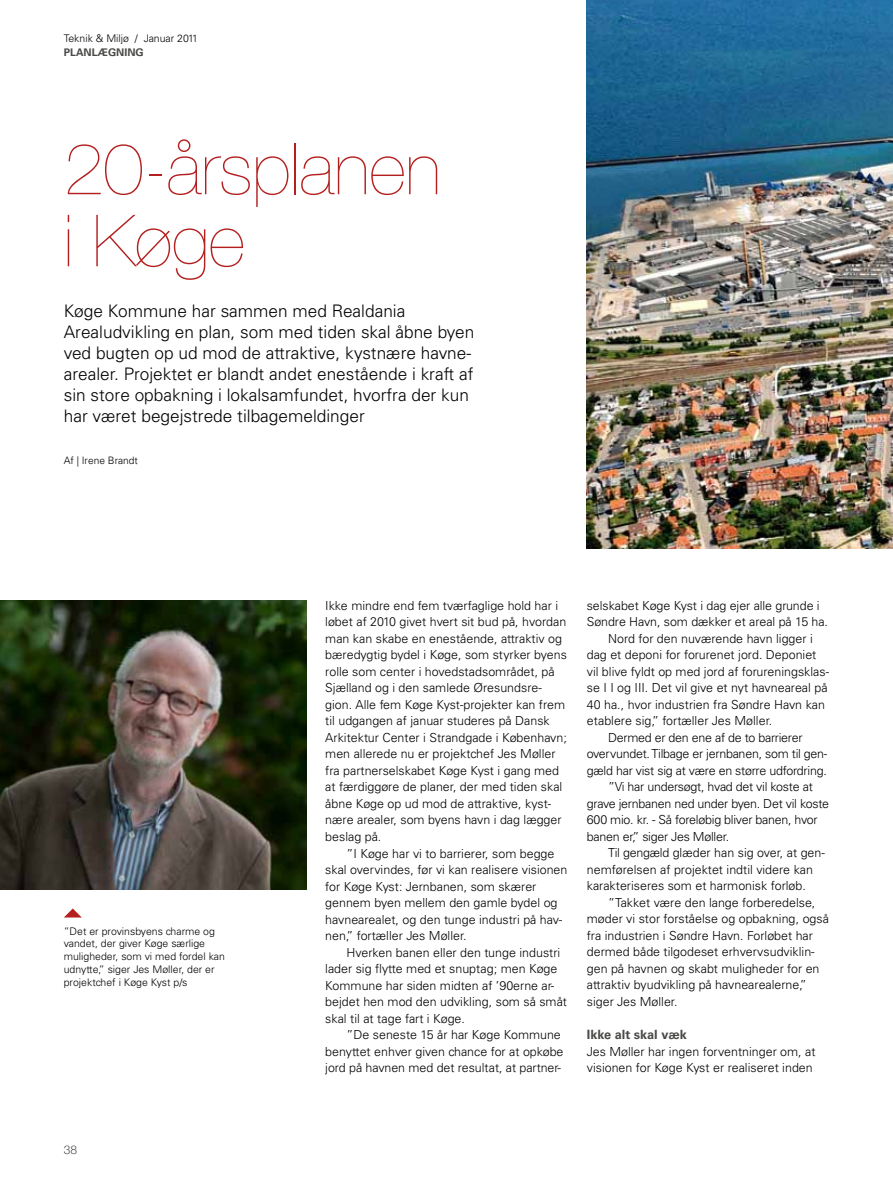
<style>
.page{position:relative;width:893px;height:1200px;background:#fff}
.page>*{position:absolute;margin:0;border:0;box-sizing:border-box;transform-origin:0 0}
.t1{font:200 72px/72px "Helvetica Neue";letter-spacing:-.005em;color:#b4201f}
.t2{font:300 17.25px/21px "Univers";color:#000}
.t3{font:700 12.75px "Univers";color:#4a4a49}
.t4{font:300 12.45px/16.5px "Univers";color:#000}
.t5{font:300 12.45px "Univers";letter-spacing:-.02em;color:#000}
.t6{font:300 12px "Helvetica Neue";color:#4a4a49}
.t7{font:300 10.5px/12.8px "Univers";color:#000}
.t8{font:700 10.5px "Univers";color:#4a4a49}
.t9{font:300 10.2px "Univers";color:#000}
</style>
<div class="page">
<img style="left:0;top:600px;width:306px;height:289px">
<svg style="left:64px;top:908px;width:17px;height:9px"></svg>
<img style="left:587px;top:0;width:306px;height:549px">
<p class="t7" style="left:64px;top:32px;width:136px">Teknik &amp; Miljø / Januar 2011</p>
<p class="t8" style="left:64px;top:46px;width:8px">Pla</p>
<p class="t8" style="left:84px;top:46px;width:17px">nlæg</p>
<p class="t8" style="left:116px;top:46px;width:27px">ning</p>
<h1 class="t1" style="left:64px;top:132px;width:379px">20-årsplanen i Køge</h1>
<p class="t2" style="left:64px;top:300px;width:412px">Køge Kommune har sammen med Realdania Arealudvikling en plan, som med tiden skal åbne byen ved bugten op ud mod de attraktive, kystnære havne&shy;arealer. Projektet er blandt andet enestående i kraft af sin store opbakning i lokalsamfundet, hvorfra der kun har været begejstrede tilbagemeldinger</p>
<p class="t9" style="left:64px;top:454px;width:76px">Af | Irene Brandt</p>
<p class="t7" style="left:64px;top:924px;width:163px">”Det er provinsbyens charme og vandet, der giver Køge særlige muligheder, som vi med fordel kan udnytte,” siger Jes Møller, der er projektchef i Køge Kyst p/s</p>
<p class="t6" style="left:64px;top:1142px;width:15px">38</p>
<p class="t4" style="left:325px;top:597px;width:243px">Ikke mindre end fem tværfaglige hold har i løbet af 2010 givet hvert sit bud på, hvordan man kan skabe en enestående, attraktiv og bæredygtig bydel i Køge, som styrker byens rolle som center i hovedstadsområdet, på Sjælland og i den samlede Øresundsre&shy;gion. Alle fem Køge Kyst-projekter kan frem til udgangen af januar studeres på Dansk Arkitektur Center i Strandgade i København; men allerede nu er projektchef Jes Møller fra partnerselskabet Køge Kyst i gang med at færdiggøre de planer, der med tiden skal åbne Køge op ud mod de attraktive, kyst&shy;nære arealer, som byens havn i dag lægger beslag på.</p>
<p class="t4" style="left:325px;top:844px;width:244px;text-indent:21px">”I Køge har vi to barrierer, som begge skal overvindes, før vi kan realisere visionen for Køge Kyst: Jernbanen, som skærer gennem byen mellem den gamle bydel og havnearealet, og den tunge industri på hav&shy;nen,” fortæller Jes Møller.</p>
<p class="t4" style="left:325px;top:943px;width:243px;text-indent:21px">Hverken banen eller den tunge industri lader sig flytte med et snuptag; men Køge Kommune har siden midten af ’90erne ar&shy;bejdet hen mod den udvikling, som så småt skal til at tage fart i Køge.</p>
<p class="t4" style="left:325px;top:1026px;width:240px;text-indent:21px">”De seneste 15 år har Køge Kommune benyttet enhver given chance for at opkøbe jord på havnen med det resultat, at partner-</p>
<p class="t4" style="left:587px;top:597px;width:234px">selskabet Køge Kyst i dag ejer alle grunde i</p>
<p class="t4" style="left:587px;top:613px;width:243px">Søndre Havn, som dækker et areal på 15 ha.</p>
<p class="t4" style="left:608px;top:630px;width:206px">Nord for den nuværende havn ligger i</p>
<p class="t4" style="left:587px;top:646px;width:231px">dag et deponi for forurenet jord. Deponiet</p>
<p class="t4" style="left:587px;top:663px;width:244px">vil blive fyldt op med jord af forureningsklas-</p>
<p class="t4" style="left:587px;top:679px;width:242px">se I I og III. Det vil give et nyt havneareal på</p>
<p class="t4" style="left:587px;top:696px;width:240px">40 ha., hvor industrien fra Søndre Havn kan</p>
<p class="t4" style="left:587px;top:712px;width:187px">etablere sig,” fortæller Jes Møller.</p>
<p class="t5" style="left:608px;top:729px;width:196px">Dermed er den ene af de to barrierer</p>
<p class="t5" style="left:587px;top:746px;width:242px">overvundet. Tilbage er jernbanen, som til gen-</p>
<p class="t5" style="left:587px;top:762px;width:242px">gæld har vist sig at være en større udfordring.</p>
<p class="t5" style="left:608px;top:779px;width:206px">”Vi har undersøgt, hvad det vil koste at</p>
<p class="t5" style="left:587px;top:795px;width:244px">grave jernbanen ned under byen. Det vil koste</p>
<p class="t5" style="left:587px;top:812px;width:232px">600 mio. kr. - Så foreløbig bliver banen, hvor</p>
<p class="t5" style="left:587px;top:828px;width:144px">banen er,” siger Jes Møller.</p>
<p class="t4" style="left:608px;top:844px;width:218px">Til gengæld glæder han sig over, at gen-</p>
<p class="t4" style="left:587px;top:861px;width:228px">nemførelsen af projektet indtil videre kan</p>
<p class="t4" style="left:587px;top:877px;width:221px">karakteriseres som et harmonisk forløb.</p>
<p class="t4" style="left:608px;top:894px;width:209px">”Takket være den lange forberedelse,</p>
<p class="t4" style="left:587px;top:910px;width:244px">møder vi stor forståelse og opbakning, også</p>
<p class="t4" style="left:587px;top:927px;width:228px">fra industrien i Søndre Havn. Forløbet har</p>
<p class="t4" style="left:587px;top:943px;width:229px">dermed både tilgodeset erhvervsudviklin-</p>
<p class="t4" style="left:587px;top:960px;width:234px">gen på havnen og skabt muligheder for en</p>
<p class="t4" style="left:587px;top:976px;width:221px">attraktiv byudvikling på havnearealerne,”</p>
<p class="t4" style="left:587px;top:993px;width:92px">siger Jes Møller.</p>
<p class="t3" style="left:587px;top:1026px;width:102px">Ikke alt skal væk</p>
<p class="t4" style="left:587px;top:1042px;width:230px">Jes Møller har ingen forventninger om, at visionen for Køge Kyst er realiseret inden</p>
</div>
